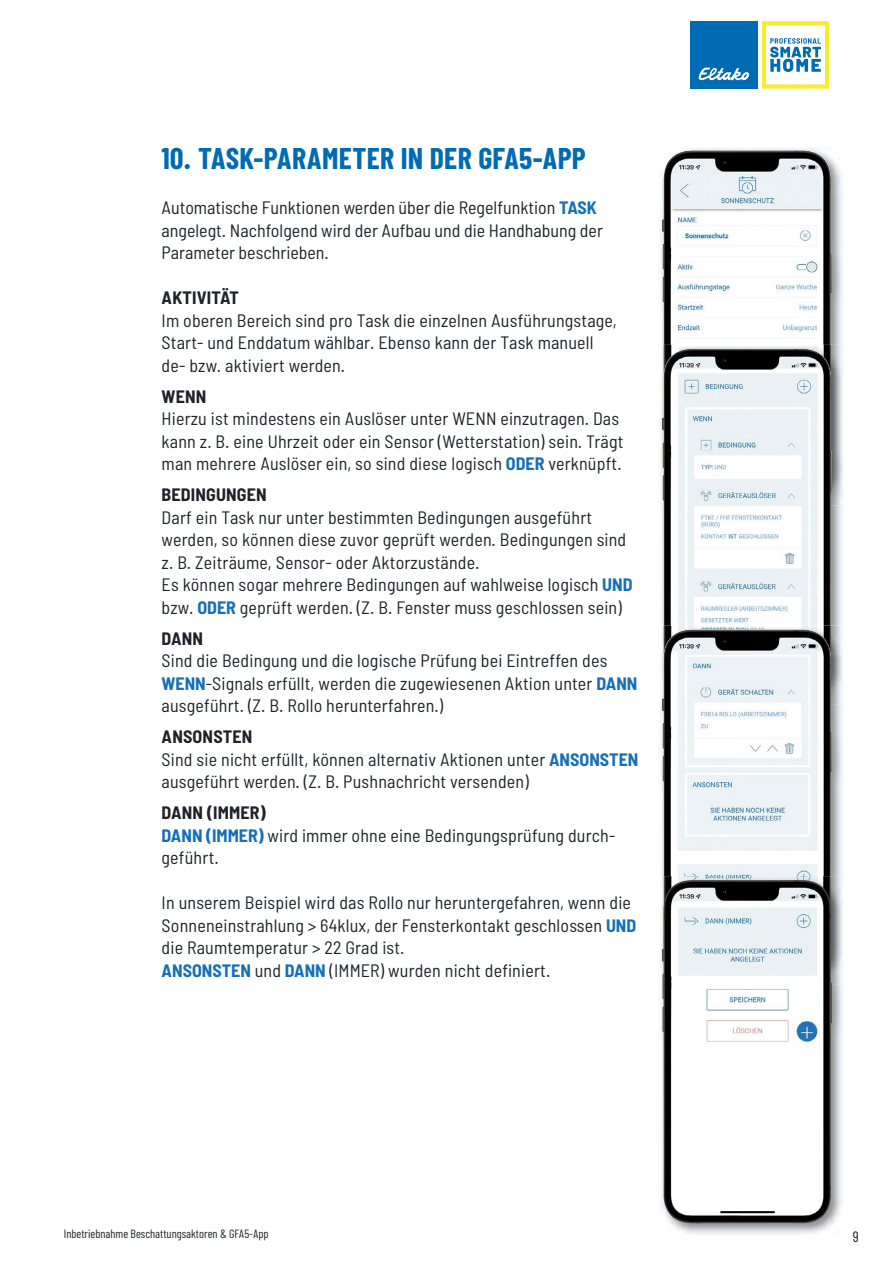
<style>
.page{position:relative;width:893px;height:1263px;background:#fff}
.page>*{position:absolute;margin:0;border:0;box-sizing:border-box;transform-origin:0 0}
.t1{font:700 30px "Barlow Condensed";letter-spacing:.01em;color:#006bb5}
.t2{font:semi-condensed 18px/22.5px "Barlow";letter-spacing:.01em;color:#1e2229}
.t3{font:700 semi-condensed 18px "Barlow";letter-spacing:.01em;color:#1e2229}
.t4{font:15px "Barlow Condensed";color:#231f20}
.t5{font:12px "Barlow Condensed";color:#1e2229}
.s1{font-weight:700;color:#156fb8}
.s2{font-weight:700}
</style>
<div class="page">
<svg style="left:762px;top:21px;width:67px;height:68px"></svg>
<div style="left:690px;top:21px;width:68px;height:68px;background:#006bb5"></div>
<svg style="left:698px;top:68px;width:51px;height:13px"></svg>
<img style="left:660px;top:148px;width:183px;height:197px">
<img style="left:662px;top:150px;width:170px;height:195px">
<img style="left:661px;top:506px;width:182px;height:120px">
<img style="left:660px;top:345px;width:184px;height:161px">
<img style="left:662px;top:349px;width:170px;height:277px">
<img style="left:660px;top:704px;width:183px;height:172px">
<img style="left:660px;top:626px;width:183px;height:78px">
<img style="left:662px;top:629px;width:170px;height:247px">
<img style="left:660px;top:985px;width:183px;height:250px">
<img style="left:660px;top:876px;width:183px;height:109px">
<img style="left:662px;top:879px;width:170px;height:345px">
<h1 class="t1" style="left:162px;top:149px;width:426px">10. TASK-PARAMETER IN DER GFA5-APP</h1>
<p class="t2" style="left:162px;top:199px;width:443px">Automatische Funktionen werden über die Regelfunktion <span class="s1">TASK </span>angelegt. Nachfolgend wird der Aufbau und die Handhabung der<br>Parameter beschrieben.</p>
<p class="t3" style="left:162px;top:292px;width:79px">AKTIVITÄT</p>
<p class="t2" style="left:162px;top:311px;width:457px">Im oberen Bereich sind pro Task die einzelnen Ausführungstage,<br>Start- und Enddatum wählbar. Ebenso kann der Task manuell de- bzw. aktiviert werden.</p>
<p class="t3" style="left:162px;top:390px;width:46px">WENN</p>
<p class="t2" style="left:162px;top:410px;width:463px">Hierzu ist mindestens ein Auslöser unter WENN einzutragen. Das kann z. B. eine Uhrzeit oder ein Sensor (Wetterstation) sein. Trägt man mehrere Auslöser ein, so sind diese logisch <span class="s1">ODER</span> verknüpft.</p>
<p class="t3" style="left:162px;top:489px;width:107px">BEDINGUNGEN</p>
<p class="t2" style="left:162px;top:508px;width:472px">Darf ein Task nur unter bestimmten Bedingungen ausgeführt werden, so können diese zuvor geprüft werden. Bedingungen sind z. B. Zeiträume, Sensor- oder Aktorzustände.<br>Es können sogar mehrere Bedingungen auf wahlweise logisch <span class="s1">UND </span>bzw. <span class="s1">ODER</span> geprüft werden. (Z. B. Fenster muss geschlossen sein)</p>
<p class="t3" style="left:162px;top:632px;width:43px">DANN</p>
<p class="t2" style="left:162px;top:652px;width:477px">Sind die Bedingung und die logische Prüfung bei Eintreffen des<br><span class="s1">WENN</span>-Signals erfüllt, werden die zugewiesenen Aktion unter <span class="s1">DANN </span>ausgeführt. (Z. B. Rollo herunterfahren.)</p>
<p class="t2" style="left:162px;top:728px;width:478px"><span class="s2">ANSONSTEN<br></span>Sind sie nicht erfüllt, können alternativ Aktionen unter <span class="s1">ANSONSTEN </span>ausgeführt werden. (Z. B. Pushnachricht versenden)</p>
<p class="t2" style="left:162px;top:804px;width:455px"><span class="s2">DANN (IMMER)<br></span><span class="s1">DANN (IMMER)</span> wird immer ohne eine Bedingungsprüfung durch&shy;geführt.</p>
<p class="t2" style="left:162px;top:894px;width:476px">In unserem Beispiel wird das Rollo nur heruntergefahren, wenn die Sonneneinstrahlung &gt; 64klux, der Fensterkontakt geschlossen <span class="s1">UND </span>die Raumtemperatur &gt; 22 Grad ist.<br><span class="s1">ANSONSTEN</span> und <span class="s1">DANN</span> (IMMER) wurden nicht definiert.</p>
<p class="t5" style="left:64px;top:1227px;width:206px">Inbetriebnahme Beschattungsaktoren &amp; GFA5-App</p>
<p class="t4" style="left:853px;top:1228px;width:8px">9</p>
</div>
